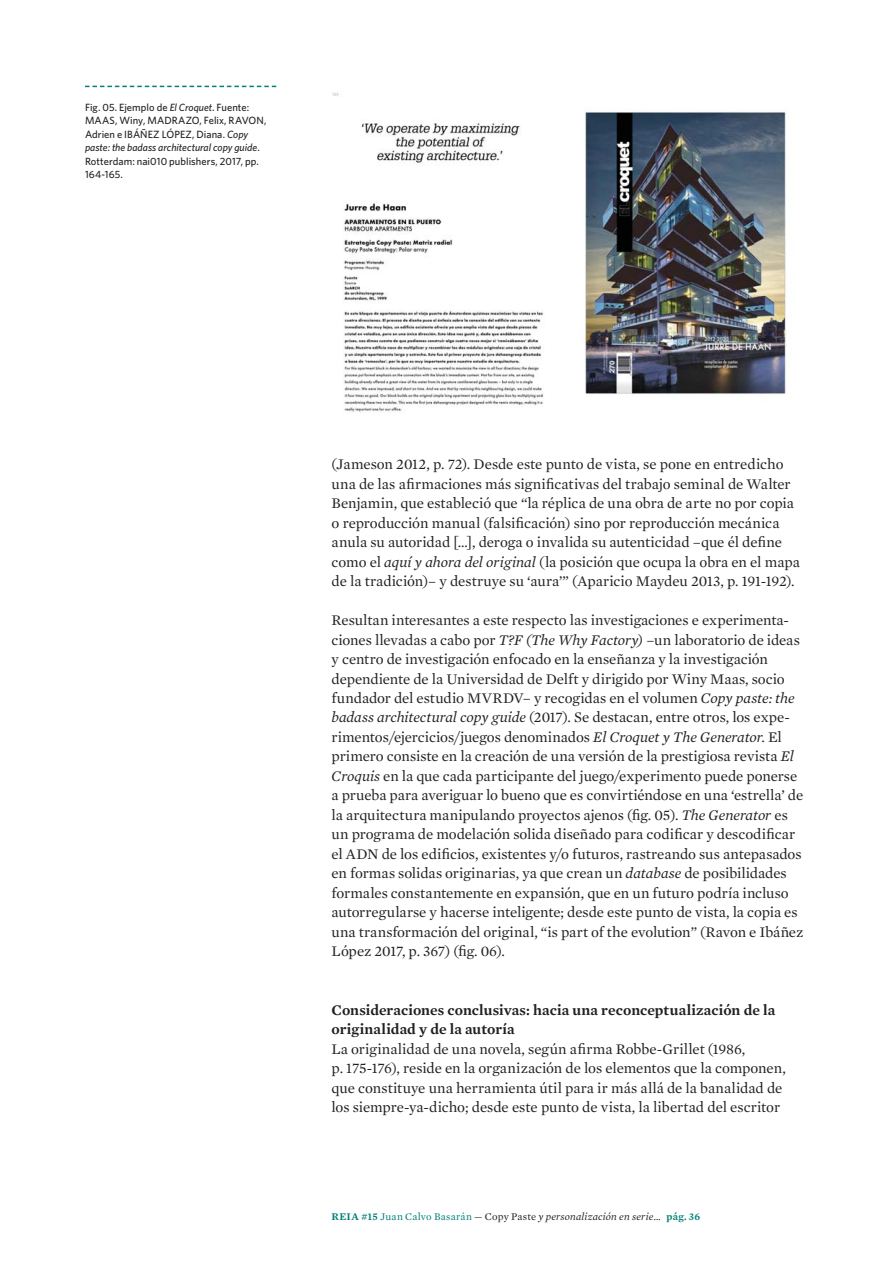
<style>
.page{position:relative;width:893px;height:1263px;background:#fff}
.page>*{position:absolute;margin:0;border:0;box-sizing:border-box;transform-origin:0 0}
.t1{font:15px/19.5px "Mercury Text G1";letter-spacing:-.005em;color:#231f20}
.t2{font:600 15px/19.5px "Mercury Text G1";color:#231f20}
.t3{font:500 10.5px/13.5px "Whitney";letter-spacing:.005em;color:#231f20}
.t4{font:italic 10.5px "Mercury Text G1";letter-spacing:.02em;color:#231f20}
.s1{font-style:italic}
.s2{font-weight:600;font-style:normal;color:#008077}
.s3{font-style:normal;color:#008077}
.s4{font-style:normal}
</style>
<div class="page">
<svg style="left:85px;top:86px;width:191px;height:1px"></svg>
<img style="left:332px;top:93px;width:455px;height:320px">
<p class="t3" style="left:85px;top:101px;width:183px">Fig. 05. Ejemplo de <span class="s1">El Croquet</span>. Fuente:<br>MAAS, Winy, MADRAZO, Felix, RAVON, Adrien e IBÁÑEZ LÓPEZ, Diana. <span class="s1">Copy paste: the badass architectural copy guide</span>.<br>Rotterdam: nai010 publishers, 2017, pp.<br>164-165.</p>
<p class="t1" style="left:332px;top:455px;width:470px">(Jameson 2012, p. 72). Desde este punto de vista, se pone en entredicho una de las afirmaciones más significativas del trabajo seminal de Walter Benjamin, que estableció que “la réplica de una obra de arte no por copia o reproducción manual (falsificación) sino por reproducción mecánica anula su autoridad […], deroga o invalida su autenticidad –que él define como el <span class="s1">aquí y ahora del original</span> (la posición que ocupa la obra en el mapa de la tradición)– y destruye su ‘aura’” (Aparicio Maydeu 2013, p. 191-192).</p>
<p class="t1" style="left:332px;top:611px;width:473px">Resultan interesantes a este respecto las investigaciones e experimenta&shy;ciones llevadas a cabo por <span class="s1">T?F (The Why Factory)</span> –un laboratorio de ideas y centro de investigación enfocado en la enseñanza y la investigación dependiente de la Universidad de Delft y dirigido por Winy Maas, socio fundador del estudio MVRDV– y recogidas en el volumen <span class="s1">Copy paste: the badass architectural copy guide</span> (2017). Se destacan, entre otros, los expe&shy;rimentos/ejercicios/juegos denominados <span class="s1">El Croquet y The Generator</span>. El primero consiste en la creación de una versión de la prestigiosa revista <span class="s1">El Croquis</span> en la que cada participante del juego/experimento puede ponerse a prueba para averiguar lo bueno que es convirtiéndose en una ‘estrella’ de la arquitectura manipulando proyectos ajenos (fig. 05). <span class="s1">The Generator</span> es un programa de modelación solida diseñado para codificar y descodificar el ADN de los edificios, existentes y/o futuros, rastreando sus antepasados en formas solidas originarias, ya que crean un <span class="s1">database</span> de posibilidades formales constantemente en expansión, que en un futuro podría incluso autorregularse y hacerse inteligente; desde este punto de vista, la copia es una transformación del original, “is part of the evolution” (Ravon e Ibáñez López 2017, p. 367) (fig. 06).</p>
<p class="t2" style="left:332px;top:1001px;width:445px">Consideraciones conclusivas: hacia una reconceptualización de la originalidad y de la autoría</p>
<p class="t1" style="left:332px;top:1040px;width:456px">La originalidad de una novela, según afirma Robbe-Grillet (1986,<br>p. 175-176), reside en la organización de los elementos que la componen, que constituye una herramienta útil para ir más allá de la banalidad de los siempre-ya-dicho; desde este punto de vista, la libertad del escritor</p>
<p class="t4" style="left:332px;top:1212px;width:370px"><span class="s2">REIA #15</span> <span class="s3">Juan Calvo Basarán</span> <span class="s4">— Copy Paste</span> y personalización en serie… <span class="s2">pág. 36</span></p>
</div>
